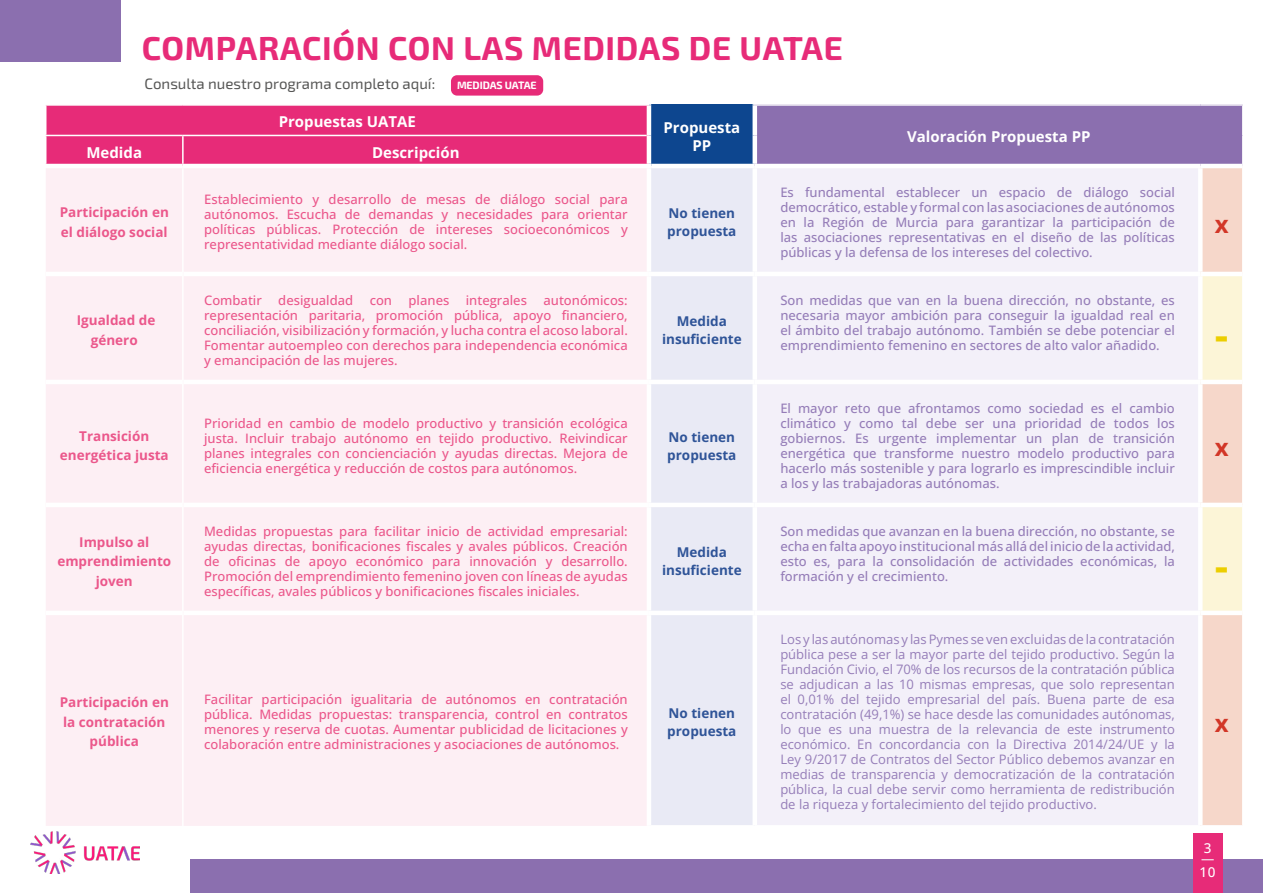
<style>
.page{position:relative;width:1263px;height:893px;background:#fff}
.page>*{position:absolute;margin:0;border:0;box-sizing:border-box;transform-origin:0 0}
.t1{font:700 42px "Open Sans";color:#ecce00}
.t2{font:700 33px "Exo 2";letter-spacing:.02em;color:#e72b78}
.t3{font:700 24px "Open Sans";color:#d23627}
.t4{font:700 15px/18px "Open Sans";color:#fff;text-align:center}
.t5{font:15px "Exo 2";color:#575756}
.t6{font:700 13.5px/19.5px "Open Sans";color:#eb578b;text-align:center}
.t7{font:700 13.5px/18px "Open Sans";color:#2f5498}
.t8{font:500 13.5px/24px "Open Sans";color:#fff;text-align:center}
.t9{font:500 13.05px/15px "Open Sans";color:#eb578b;text-align:justify}
.t10{font:500 13.05px/15px "Open Sans";color:#957db8;text-align:justify}
.t11{font:13.05px/15px "Open Sans";color:#957db8;text-align:justify}
.t12{font:700 10.65px "Exo 2";letter-spacing:-.01em;color:#fff}
</style>
<div class="page">
<div style="left:190px;top:859px;width:1073px;height:34px;background:#8b6faf"></div>
<div style="left:1193px;top:833px;width:29px;height:60px;background:#e72b78"></div>
<svg style="left:1201px;top:859px;width:13px;height:1px"></svg>
<img style="left:30px;top:832px;width:110px;height:41px">
<div style="left:451px;top:75px;width:92px;height:21px;background:#e72b78;border-radius:6px"></div>
<div style="left:0;top:0;width:121px;height:61px;background:#8b6faf"></div>
<div style="left:649px;top:105px;width:106px;height:61px;background:#0d468f"></div>
<div style="left:755px;top:105px;width:488px;height:61px;background:#8b6faf"></div>
<div style="left:46px;top:168px;width:601px;height:658px;background:#fdeff4"></div>
<div style="left:651px;top:168px;width:101px;height:657px;background:#e9eaf5"></div>
<div style="left:757px;top:168px;width:441px;height:657px;background:#f3f0f9"></div>
<svg style="left:1202px;top:168px;width:40px;height:657px;background:#f8e1cf"></svg>
<hr style="left:46px;top:272px;width:136px;height:4px;background:#fff">
<hr style="left:184px;top:272px;width:465px;height:4px;background:#fff">
<hr style="left:46px;top:380px;width:136px;height:4px;background:#fff">
<hr style="left:184px;top:380px;width:465px;height:4px;background:#fff">
<hr style="left:46px;top:503px;width:136px;height:4px;background:#fff">
<hr style="left:184px;top:503px;width:465px;height:4px;background:#fff">
<hr style="left:46px;top:611px;width:136px;height:4px;background:#fff">
<hr style="left:184px;top:611px;width:465px;height:4px;background:#fff">
<hr style="left:182px;top:168px;width:2px;height:106px;background:#fff">
<hr style="left:182px;top:274px;width:2px;height:108px;background:#fff">
<hr style="left:182px;top:382px;width:2px;height:123px;background:#fff">
<hr style="left:182px;top:505px;width:2px;height:108px;background:#fff">
<hr style="left:182px;top:613px;width:2px;height:213px;background:#fff">
<hr style="left:651px;top:164px;width:104px;height:4px;background:#fff">
<hr style="left:649px;top:272px;width:106px;height:4px;background:#fff">
<hr style="left:649px;top:380px;width:106px;height:4px;background:#fff">
<hr style="left:649px;top:503px;width:106px;height:4px;background:#fff">
<hr style="left:649px;top:611px;width:106px;height:4px;background:#fff">
<hr style="left:752px;top:104px;width:448px;height:2px;background:#fff">
<hr style="left:1200px;top:104px;width:43px;height:2px;background:#fff">
<svg style="left:1242px;top:106px;width:1px;height:29px"></svg>
<hr style="left:1242px;top:135px;width:1px;height:31px;background:#fff">
<div style="left:752px;top:106px;width:5px;height:29px;background:#fff"></div>
<div style="left:752px;top:135px;width:5px;height:29px;background:#fff"></div>
<hr style="left:755px;top:164px;width:445px;height:4px;background:#fff">
<hr style="left:1200px;top:164px;width:42px;height:4px;background:#fff">
<hr style="left:755px;top:272px;width:445px;height:4px;background:#fff">
<hr style="left:1200px;top:272px;width:42px;height:4px;background:#fff">
<hr style="left:755px;top:380px;width:445px;height:4px;background:#fff">
<hr style="left:1200px;top:380px;width:42px;height:4px;background:#fff">
<hr style="left:755px;top:503px;width:445px;height:4px;background:#fff">
<hr style="left:1200px;top:503px;width:42px;height:4px;background:#fff">
<hr style="left:755px;top:611px;width:445px;height:4px;background:#fff">
<hr style="left:1200px;top:611px;width:42px;height:4px;background:#fff">
<hr style="left:183px;top:104px;width:468px;height:2px;background:#fff">
<svg style="left:45px;top:105px;width:604px;height:59px;background:#e7327c"></svg>
<hr style="left:183px;top:135px;width:464px;height:1px;background:#fff">
<hr style="left:182px;top:136px;width:2px;height:28px;background:#fff">
<hr style="left:647px;top:106px;width:4px;height:29px;background:#fff">
<hr style="left:647px;top:135px;width:4px;height:29px;background:#fff">
<hr style="left:183px;top:164px;width:468px;height:4px;background:#fff">
<h2 class="t2" style="left:142px;top:25px;width:702px">COMPARACIÓN CON LAS MEDIDAS DE UATAE</h2>
<p class="t5" style="left:145px;top:73px;width:292px">Consulta nuestro programa completo aquí:</p>
<p class="t12" style="left:457px;top:78px;width:81px">MEDIDAS UATAE</p>
<p class="t4" style="left:279px;top:112px;width:139px">Propuestas UATAE</p>
<p class="t4" style="left:663px;top:118px;width:78px">Propuesta<br>PP</p>
<p class="t4" style="left:907px;top:127px;width:185px">Valoración Propuesta PP</p>
<p class="t4" style="left:86px;top:143px;width:57px">Medida</p>
<p class="t4" style="left:372px;top:143px;width:89px">Descripción</p>
<p class="t6" style="left:60px;top:202px;width:111px;text-align:left">Participación en el diálogo social</p>
<p class="t6" style="left:77px;top:310px;width:80px">Igualdad de género</p>
<p class="t6" style="left:60px;top:426px;width:110px">Transición energética justa</p>
<p class="t9" style="left:204px;top:192px;width:425px">Establecimiento y desarrollo de mesas de diálogo social para autónomos. Escucha de demandas y necesidades para orientar políticas públicas. Protección de intereses socioeconómicos y representatividad mediante diálogo social.</p>
<p class="t9" style="left:204px;top:292px;width:425px;text-indent:339px">autonómicos: representación paritaria, promoción pública, apoyo financiero, conciliación, visibilización y formación, y lucha contra el acoso laboral.<br>Fomentar autoempleo con derechos para independencia económica y emancipación de las mujeres.</p>
<p class="t9" style="left:204px;top:292px;width:59px">Combatir</p>
<p class="t9" style="left:278px;top:292px;width:76px">desigualdad</p>
<p class="t9" style="left:370px;top:292px;width:24px">con</p>
<p class="t9" style="left:409px;top:292px;width:42px">planes</p>
<p class="t9" style="left:466px;top:292px;width:63px">integrales</p>
<p class="t9" style="left:204px;top:415px;width:425px">Prioridad en cambio de modelo productivo y transición ecológica justa. Incluir trabajo autónomo en tejido productivo. Reivindicar planes integrales con concienciación y ayudas directas. Mejora de eficiencia energética y reducción de costos para autónomos.</p>
<p class="t6" style="left:57px;top:532px;width:115px">Impulso al emprendimiento joven</p>
<p class="t9" style="left:204px;top:523px;width:425px">Medidas propuestas para facilitar inicio de actividad empresarial: ayudas directas, bonificaciones fiscales y avales públicos. Creación de oficinas de apoyo económico para innovación y desarrollo.<br>Promoción del emprendimiento femenino joven con líneas de ayudas específicas, avales públicos y bonificaciones fiscales iniciales.</p>
<p class="t7" style="left:667px;top:204px;width:71px">No tienen propuesta</p>
<p class="t7" style="left:662px;top:312px;width:81px;text-align:center">Medida insuficiente</p>
<p class="t7" style="left:667px;top:427px;width:71px">No tienen propuesta</p>
<p class="t7" style="left:662px;top:543px;width:81px;text-align:center">Medida insuficiente</p>
<p class="t6" style="left:60px;top:692px;width:111px">Participación en la contratación pública</p>
<p class="t9" style="left:204px;top:691px;width:425px">Facilitar participación igualitaria de autónomos en contratación pública. Medidas propuestas: transparencia, control en contratos menores y reserva de cuotas. Aumentar publicidad de licitaciones y colaboración entre administraciones y asociaciones de autónomos.</p>
<p class="t7" style="left:667px;top:703px;width:71px">No tienen propuesta</p>
<p class="t10" style="left:780px;top:184px;width:396px">Es fundamental establecer un espacio de diálogo social democrático, estable y formal con las asociaciones de autónomos en la Región de Murcia para garantizar la participación de las asociaciones representativas en el diseño de las políticas públicas y la defensa de los intereses del colectivo.</p>
<p class="t10" style="left:780px;top:292px;width:396px">Son medidas que van en la buena dirección, no obstante, es necesaria mayor ambición para conseguir la igualdad real en el ámbito del trabajo autónomo. También se debe potenciar el emprendimiento femenino en sectores de alto valor añadido.</p>
<p class="t10" style="left:780px;top:400px;width:396px">El mayor reto que afrontamos como sociedad es el cambio climático y como tal debe ser una prioridad de todos los gobiernos. Es urgente implementar un plan de transición energética que transforme nuestro modelo productivo para hacerlo más sostenible y para lograrlo es imprescindible incluir a los y las trabajadoras autónomas.</p>
<p class="t10" style="left:780px;top:523px;width:396px">Son medidas que avanzan en la buena dirección, no obstante, se echa en falta apoyo institucional más allá del inicio de la actividad, esto es, para la consolidación de actividades económicas, la formación y el crecimiento.</p>
<p class="t11" style="left:780px;top:631px;width:396px">Los y las autónomas y las Pymes se ven excluidas de la contratación pública pese a ser la mayor parte del tejido productivo. Según la Fundación Civio, el 70% de los recursos de la contratación pública se adjudican a las 10 mismas empresas, que solo representan el 0,01% del tejido empresarial del país. Buena parte de esa contratación (49,1%) se hace desde las comunidades autónomas, lo que es una muestra de la relevancia de este instrumento económico. En concordancia con la Directiva 2014/24/UE y la Ley 9/2017 de Contratos del Sector Público debemos avanzar en medias de transparencia y democratización de la contratación pública, la cual debe servir como herramienta de redistribución de la riqueza y fortalecimiento del tejido productivo.</p>
<h3 class="t3" style="left:1215px;top:208px;width:15px">x</h3>
<h1 class="t1" style="left:1215px;top:306px;width:15px">-</h1>
<h3 class="t3" style="left:1215px;top:431px;width:15px">x</h3>
<h1 class="t1" style="left:1215px;top:537px;width:15px">-</h1>
<h3 class="t3" style="left:1215px;top:707px;width:15px">x</h3>
<p class="t8" style="left:1199px;top:836px;width:17px">3<br>10</p>
</div>
